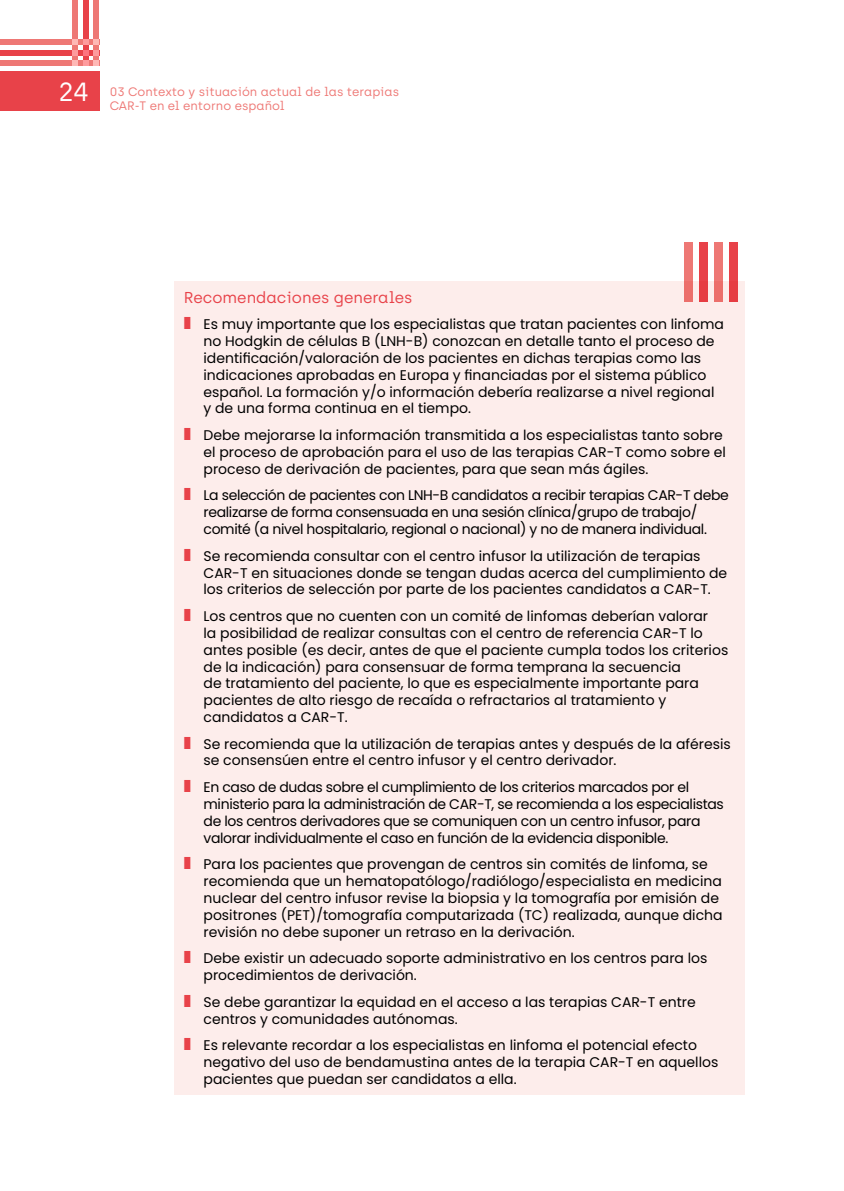
<style>
.page{position:relative;width:844px;height:1191px;background:#fff}
.page>*{position:absolute;margin:0;border:0;box-sizing:border-box;transform-origin:0 0}
.t1{font:15.75px "Archia";color:#e84249}
.t2{font:14px/16.8px "Poppins";color:#000}
.t3{font:14px/16.8px "Poppins";letter-spacing:-.025em;color:#000}
.t4{font:12.25px/14px "Archia";color:#ee7875}
.s1{font-size:26.25px;color:#fff}
</style>
<div class="page">
<div style="left:0;top:71px;width:99px;height:39px;background:#e84249"></div>
<div style="left:0;top:39px;width:99px;height:6px;background:#ee7875"></div>
<div style="left:0;top:60px;width:99px;height:6px;background:#ee7875"></div>
<div style="left:0;top:50px;width:99px;height:5px;background:#e84249"></div>
<svg style="left:93px;top:0;width:6px;height:66px"></svg>
<svg style="left:72px;top:0;width:6px;height:66px"></svg>
<svg style="left:83px;top:0;width:6px;height:66px"></svg>
<div style="left:174px;top:281px;width:570px;height:813px;background:#fdedeb"></div>
<div style="left:684px;top:242px;width:8px;height:60px;background:#ee7875"></div>
<div style="left:714px;top:242px;width:8px;height:60px;background:#ee7875"></div>
<div style="left:699px;top:242px;width:8px;height:60px;background:#e84249"></div>
<div style="left:729px;top:242px;width:8px;height:60px;background:#e84249"></div>
<p class="t4" style="left:110px;top:85px;width:291px;text-indent:-51px"><span class="s1">24</span> 03 Contexto y situación actual de las terapias<br>CAR-T en el entorno español</p>
<p class="t1" style="left:184px;top:288px;width:230px">Recomendaciones generales</p>
<p class="t2" style="left:203px;top:316px;width:522px">Es muy importante que los especialistas que tratan pacientes con linfoma no Hodgkin de células B (LNH-B) conozcan en detalle tanto el proceso de identificación/valoración de los pacientes en dichas terapias como las indicaciones aprobadas en Europa y financiadas por el sistema público español. La formación y/o información debería realizarse a nivel regional y de una forma continua en el tiempo.</p>
<p class="t2" style="left:203px;top:427px;width:523px">Debe mejorarse la información transmitida a los especialistas tanto sobre el proceso de aprobación para el uso de las terapias CAR-T como sobre el proceso de derivación de pacientes, para que sean más ágiles.</p>
<p class="t3" style="left:203px;top:487px;width:526px">La selección de pacientes con LNH-B candidatos a recibir terapias CAR-T debe realizarse de forma consensuada en una sesión clínica/grupo de trabajo/ comité (a nivel hospitalario, regional o nacional) y no de manera individual.</p>
<p class="t2" style="left:203px;top:547px;width:525px">Se recomienda consultar con el centro infusor la utilización de terapias<br>CAR-T en situaciones donde se tengan dudas acerca del cumplimiento de los criterios de selección por parte de los pacientes candidatos a CAR-T.</p>
<p class="t2" style="left:203px;top:608px;width:526px">Los centros que no cuenten con un comité de linfomas deberían valorar<br>la posibilidad de realizar consultas con el centro de referencia CAR-T lo antes posible (es decir, antes de que el paciente cumpla todos los criterios de la indicación) para consensuar de forma temprana la secuencia<br>de tratamiento del paciente, lo que es especialmente importante para pacientes de alto riesgo de recaída o refractarios al tratamiento y candidatos a CAR-T.</p>
<p class="t2" style="left:203px;top:735px;width:528px">Se recomienda que la utilización de terapias antes y después de la aféresis se consensúen entre el centro infusor y el centro derivador.</p>
<p class="t3" style="left:203px;top:779px;width:521px">En caso de dudas sobre el cumplimiento de los criterios marcados por el ministerio para la administración de CAR-T, se recomienda a los especialistas de los centros derivadores que se comuniquen con un centro infusor, para valorar individualmente el caso en función de la evidencia disponible.</p>
<p class="t2" style="left:203px;top:856px;width:520px">Para los pacientes que provengan de centros sin comités de linfoma, se recomienda que un hematopatólogo/radiólogo/especialista en medicina nuclear del centro infusor revise la biopsia y la tomografía por emisión de positrones (PET)/tomografía computarizada (TC) realizada, aunque dicha revisión no debe suponer un retraso en la derivación.</p>
<p class="t2" style="left:203px;top:950px;width:505px">Debe existir un adecuado soporte administrativo en los centros para los procedimientos de derivación.</p>
<p class="t2" style="left:203px;top:993px;width:493px">Se debe garantizar la equidad en el acceso a las terapias CAR-T entre centros y comunidades autónomas.</p>
<p class="t2" style="left:203px;top:1037px;width:516px">Es relevante recordar a los especialistas en linfoma el potencial efecto negativo del uso de bendamustina antes de la terapia CAR-T en aquellos pacientes que puedan ser candidatos a ella.</p>
</div>
